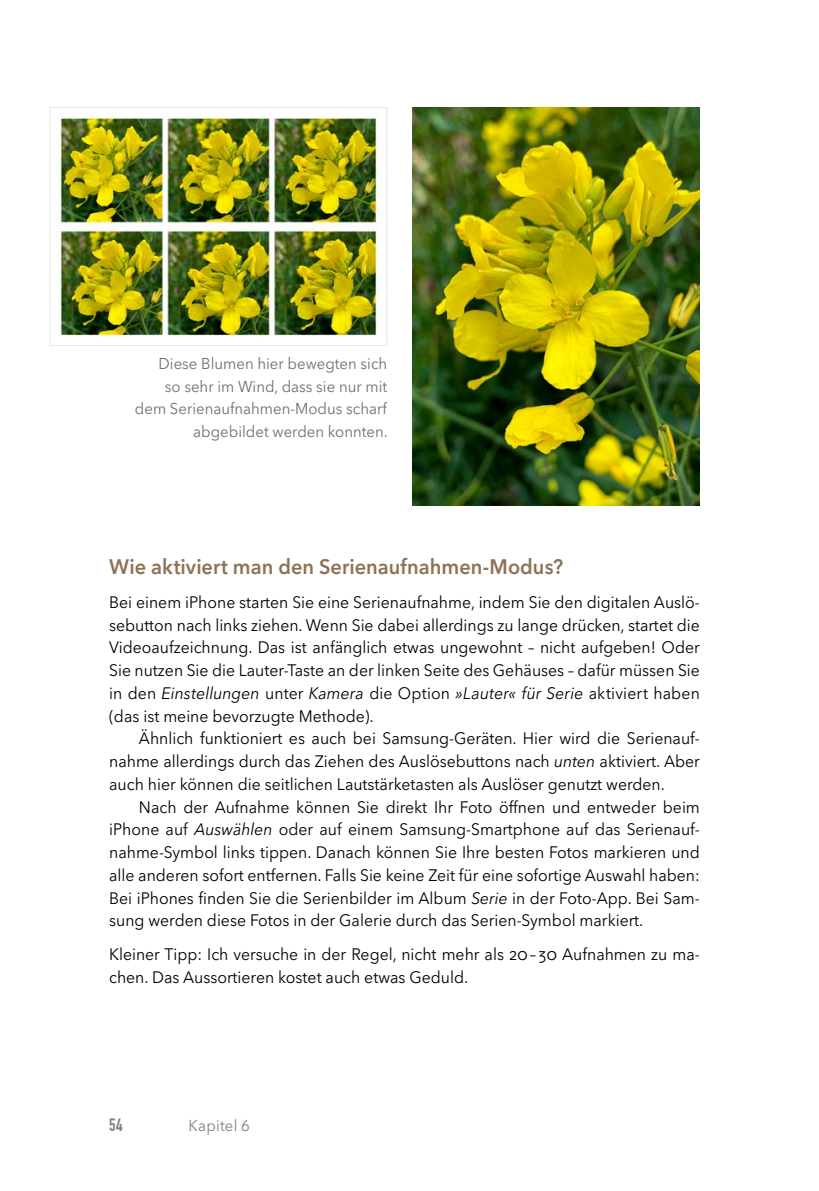
<style>
.page{position:relative;width:819px;height:1191px;background:#fff}
.page>*{position:absolute;margin:0;border:0;box-sizing:border-box;transform-origin:0 0}
.t1{font:600 21px "Avenir Next LT Pro";color:#8d7256;scale:.95 1}
.t2{font:700 17.5px "DIN Condensed";color:#7e8279}
.t3{font:16.62px/22.8px "Avenir Next LT Pro";color:#000;text-align:justify;scale:.95 1}
.t4{font:15.75px/22.8px "Avenir Next LT Pro";color:#706f6f;text-align:right;scale:.95 1}
.t5{font:15.75px "Avenir Next LT Pro";letter-spacing:.01em;color:#7e8279;scale:.95 1}
.s1{font-style:italic}
</style>
<div class="page">
<img style="left:50px;top:107px;width:337px;height:239px">
<img style="left:412px;top:107px;width:287px;height:398px">
<p class="t4" style="left:135px;top:352px;width:267px">Diese Blumen hier bewegten sich<br>so sehr im Wind, dass sie nur mit dem Serienaufnahmen-Modus scharf abgebildet werden konnten.</p>
<p class="t1" style="left:109px;top:553px;width:479px">Wie aktiviert man den Serienaufnahmen-Modus?</p>
<p class="t3" style="left:109px;top:590px;width:623px">Bei einem iPhone starten Sie eine Serienaufnahme, indem Sie den digitalen Auslö&shy;sebutton nach links ziehen. Wenn Sie dabei allerdings zu lange drücken, startet die Videoaufzeichnung. Das ist anfänglich etwas ungewohnt – nicht aufgeben! Oder Sie nutzen Sie die Lauter-Taste an der linken Seite des Gehäuses – dafür müssen Sie in den <span class="s1">Einstellungen</span> unter <span class="s1">Kamera</span> die Option <span class="s1">»Lauter« für Serie</span> aktiviert haben (das ist meine bevorzugte Methode).</p>
<p class="t3" style="left:109px;top:727px;width:623px;text-indent:30px">Ähnlich funktioniert es auch bei Samsung-Geräten. Hier wird die Serienauf&shy;nahme allerdings durch das Ziehen des Auslösebuttons nach <span class="s1">unten</span> aktiviert. Aber auch hier können die seitlichen Lautstärketasten als Auslöser genutzt werden.</p>
<p class="t3" style="left:109px;top:795px;width:623px;text-indent:30px">Nach der Aufnahme können Sie direkt Ihr Foto öffnen und entweder beim iPhone auf <span class="s1">Auswählen</span> oder auf einem Samsung-Smartphone auf das Serienauf&shy;nahme-Symbol links tippen. Danach können Sie Ihre besten Fotos markieren und alle anderen sofort entfernen. Falls Sie keine Zeit für eine sofortige Auswahl haben:<br>Bei iPhones finden Sie die Serienbilder im Album <span class="s1">Serie</span> in der Foto-App. Bei Sam&shy;sung werden diese Fotos in der Galerie durch das Serien-Symbol markiert.</p>
<p class="t3" style="left:109px;top:943px;width:623px">Kleiner Tipp: Ich versuche in der Regel, nicht mehr als 20 – 30 Aufnahmen zu ma&shy;chen. Das Aussortieren kostet auch etwas Geduld.</p>
<p class="t2" style="left:109px;top:1114px;width:15px">54</p>
<p class="t5" style="left:189px;top:1116px;width:66px">Kapitel 6</p>
</div>
